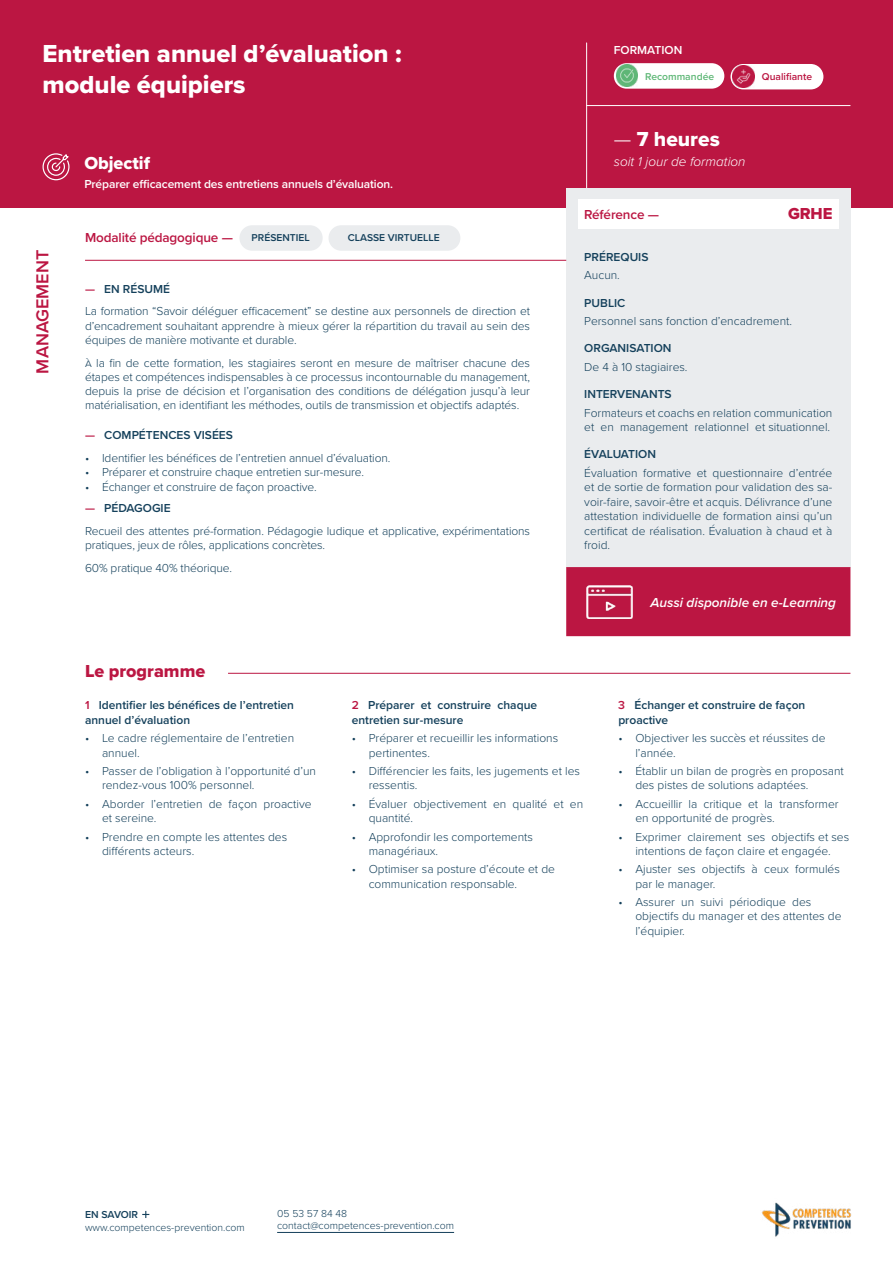
<style>
.page{position:relative;width:893px;height:1263px;background:#fff}
.page>*{position:absolute;margin:0;border:0;box-sizing:border-box;transform-origin:0 0}
.t1{font:25.5px/30.6px "Proxima Nova Extrabld";color:#fff}
.t2{font:21px "Proxima Nova Extrabld";color:#fff}
.t3{font:18px "Proxima Nova Extrabld";color:#bb1642}
.t4{font:600 18px "Proxima Nova";color:#bb1642}
.t5{font:18px "Proxima Nova Extrabld";color:#fff}
.t6{font:16.5px "Proxima Nova Extrabld";color:#bb1642}
.t7{font:600 13.5px "Proxima Nova";letter-spacing:-.01em;color:#bb1642}
.t8{font:italic 600 13.5px "Proxima Nova";color:#fff}
.t9{font:italic 300 13.5px "Proxima Nova";color:#fff}
.t10{font:300 12px/14.2px "Proxima Nova";color:#14405b}
.t11{font:600 12px/14.4px "Proxima Nova";color:#14405b}
.t12{font:600 12px "Proxima Nova";letter-spacing:-.01em;color:#fff}
.t13{font:300 10.5px/12.6px "Proxima Nova";color:#14405b}
.t14{font:600 10.5px "Proxima Nova";letter-spacing:-.005em;color:#14405b}
.t15{font:600 10.35px "Proxima Nova";color:#14405b}
.t16{font:600 10.35px "Proxima Nova";color:#5eb776}
.t17{font:600 10.35px "Proxima Nova";color:#bb1642}
.s1{font-family:"Proxima Nova";font-weight:300}
.s2{font-weight:600;color:#bb1642}
.s3{font-weight:600}
.s4{color:#bb1642}
</style>
<div class="page">
<div style="left:0;top:0;width:893px;height:207px;background:#bb1642"></div>
<hr style="left:586px;top:43px;width:1px;height:146px;background:#fff">
<hr style="left:586px;top:105px;width:264px;height:1px;background:#fff">
<hr style="left:228px;top:673px;width:622px;height:1px;background:#bb1642">
<div style="left:614px;top:63px;width:110px;height:26px;background:#fff;border-radius:13px"></div>
<img style="left:616px;top:65px;width:22px;height:22px">
<div style="left:730px;top:64px;width:93px;height:25px;background:#fff;border-radius:13px"></div>
<img style="left:733px;top:66px;width:22px;height:22px">
<div style="left:566px;top:188px;width:284px;height:379px;background:#eaecee"></div>
<div style="left:566px;top:567px;width:284px;height:69px;background:#bb1642"></div>
<div style="left:578px;top:200px;width:261px;height:29px;background:#fff"></div>
<img style="left:587px;top:585px;width:45px;height:33px">
<svg style="left:43px;top:153px;width:27px;height:28px"></svg>
<hr style="left:85px;top:260px;width:481px;height:1px;background:#bb1642">
<div style="left:239px;top:225px;width:84px;height:26px;background:#eaecee;border-radius:13px"></div>
<div style="left:328px;top:225px;width:132px;height:26px;background:#eaecee;border-radius:13px"></div>
<img style="left:761px;top:1202px;width:91px;height:35px">
<svg style="left:142px;top:1211px;width:7px;height:7px"></svg>
<hr style="left:277px;top:1232px;width:177px;height:1px;background:#14405b">
<h1 class="t1" style="left:43px;top:38px;width:361px">Entretien annuel d’évaluation : module équipiers</h1>
<p class="t12" style="left:614px;top:41px;width:70px">FORMATION</p>
<p class="t16" style="left:645px;top:68px;width:70px">Recommandée</p>
<p class="t17" style="left:762px;top:69px;width:52px">Qualifiante</p>
<h2 class="t2" style="left:614px;top:123px;width:108px"><span class="s1">—</span> 7 heures</h2>
<h3 class="t4" style="left:29px;top:373px;width:125px;rotate:-90deg">MANAGEMENT</h3>
<h3 class="t5" style="left:84px;top:150px;width:67px">Objectif</h3>
<p class="t9" style="left:614px;top:151px;width:133px">soit 1 jour de formation</p>
<p class="t12" style="left:84px;top:175px;width:310px">Préparer efficacement des entretiens annuels d’évaluation.</p>
<p class="t7" style="left:85px;top:228px;width:149px">Modalité pédagogique —</p>
<p class="t15" style="left:252px;top:230px;width:60px">PRÉSENTIEL</p>
<p class="t15" style="left:348px;top:230px;width:93px">CLASSE VIRTUELLE</p>
<p class="t10" style="left:85px;top:276px;width:447px;line-height:22.8px"><span class="s2">—</span> <span class="s3">EN RÉSUMÉ<br></span>La formation “Savoir déléguer efficacement” se destine aux personnels de direction et</p>
<p class="t10" style="left:85px;top:318px;width:447px">d’encadrement souhaitant apprendre à mieux gérer la répartition du travail au sein des équipes de manière motivante et durable.</p>
<p class="t10" style="left:85px;top:355px;width:447px;text-align:justify">À la fin de cette formation, les stagiaires seront en mesure de maîtriser chacune des étapes et compétences indispensables à ce processus incontournable du management, depuis la prise de décision et l’organisation des conditions de délégation jusqu’à leur matérialisation, en identifiant les méthodes, outils de transmission et objectifs adaptés.</p>
<p class="t11" style="left:85px;top:428px;width:149px"><span class="s4">—</span> COMPÉTENCES VISÉES</p>
<p class="t10" style="left:85px;top:450px;width:307px">• Identifier les bénéfices de l’entretien annuel d’évaluation.</p>
<p class="t10" style="left:85px;top:465px;width:281px">• Préparer et construire chaque entretien sur-mesure.</p>
<p class="t10" style="left:85px;top:479px;width:233px">• Échanger et construire de façon proactive.</p>
<p class="t10" style="left:85px;top:496px;width:447px;line-height:22.8px"><span class="s2">—</span> <span class="s3">PÉDAGOGIE<br></span>Recueil des attentes pré-formation. Pédagogie ludique et applicative, expérimentations</p>
<p class="t10" style="left:85px;top:533px;width:242px;line-height:22.8px">pratiques, jeux de rôles, applications concrètes.<br>60% pratique 40% théorique.</p>
<h3 class="t3" style="left:85px;top:657px;width:122px">Le programme</h3>
<p class="t7" style="left:584px;top:205px;width:76px">Référence —</p>
<h3 class="t6" style="left:788px;top:201px;width:46px">GRHE</h3>
<p class="t11" style="left:584px;top:249px;width:66px">PRÉREQUIS</p>
<p class="t10" style="left:584px;top:268px;width:37px">Aucun.</p>
<p class="t11" style="left:584px;top:295px;width:43px">PUBLIC</p>
<p class="t10" style="left:584px;top:313px;width:209px">Personnel sans fonction d’encadrement.</p>
<p class="t11" style="left:584px;top:341px;width:89px">ORGANISATION</p>
<p class="t10" style="left:584px;top:359px;width:105px">De 4 à 10 stagiaires.</p>
<p class="t11" style="left:584px;top:387px;width:89px">INTERVENANTS</p>
<p class="t10" style="left:584px;top:405px;width:250px">Formateurs et coachs en relation communication et en management relationnel et situationnel.</p>
<p class="t11" style="left:584px;top:447px;width:73px">ÉVALUATION</p>
<p class="t10" style="left:584px;top:465px;width:250px;text-align:justify">Évaluation formative et questionnaire d’entrée et de sortie de formation pour validation des sa&shy;voir-faire, savoir-être et acquis. Délivrance d’une attestation individuelle de formation ainsi qu’un certificat de réalisation. Évaluation à chaud et à froid.</p>
<p class="t8" style="left:651px;top:592px;width:187px">Aussi disponible en e-Learning</p>
<p class="t11" style="left:85px;top:698px;width:211px"><span class="s4">1</span> Identifier les bénéfices de l’entretien annuel d’évaluation</p>
<p class="t10" style="left:102px;top:730px;width:194px;text-indent:-17px">• Le cadre réglementaire de l’entretien annuel.</p>
<p class="t10" style="left:102px;top:763px;width:216px;text-indent:-17px">• Passer de l’obligation à l’opportunité d’un rendez-vous 100% personnel.</p>
<p class="t10" style="left:102px;top:796px;width:211px;text-indent:-17px">• Aborder l’entretien de façon proactive et sereine.</p>
<p class="t10" style="left:102px;top:829px;width:187px;text-indent:-17px">• Prendre en compte les attentes des différents acteurs.</p>
<p class="t11" style="left:352px;top:698px;width:187px"><span class="s4">2</span> Préparer et construire chaque entretien sur-mesure</p>
<p class="t10" style="left:369px;top:730px;width:191px;text-indent:-17px">• Préparer et recueillir les informations pertinentes.</p>
<p class="t10" style="left:369px;top:763px;width:213px;text-indent:-17px">• Différencier les faits, les jugements et les ressentis.</p>
<p class="t10" style="left:369px;top:796px;width:216px;text-indent:-17px">• Évaluer objectivement en qualité et en quantité.</p>
<p class="t10" style="left:369px;top:829px;width:166px;text-indent:-17px">• Approfondir les comportements managériaux.</p>
<p class="t10" style="left:369px;top:861px;width:188px;text-indent:-17px">• Optimiser sa posture d’écoute et de communication responsable.</p>
<p class="t11" style="left:618px;top:698px;width:189px"><span class="s4">3</span> Échanger et construire de façon proactive</p>
<p class="t10" style="left:635px;top:730px;width:192px;text-indent:-17px">• Objectiver les succès et réussites de l’année.</p>
<p class="t10" style="left:635px;top:763px;width:210px;text-indent:-17px">• Établir un bilan de progrès en proposant des pistes de solutions adaptées.</p>
<p class="t10" style="left:635px;top:796px;width:205px;text-indent:-17px">• Accueillir la critique et la transformer en opportunité de progrès.</p>
<p class="t10" style="left:618px;top:829px;width:232px;text-align:center">• Exprimer clairement ses objectifs et ses intentions de façon claire et engagée.</p>
<p class="t10" style="left:635px;top:861px;width:206px;text-indent:-17px">• Ajuster ses objectifs à ceux formulés par le manager.</p>
<p class="t10" style="left:635px;top:894px;width:208px;text-indent:-17px">• Assurer un suivi périodique des objectifs du manager et des attentes de l’équipier.</p>
<p class="t14" style="left:85px;top:1207px;width:55px">EN SAVOIR</p>
<p class="t13" style="left:85px;top:1220px;width:161px">www.competences-prevention.com</p>
<p class="t13" style="left:277px;top:1206px;width:178px">05 53 57 84 48 contact@competences-prevention.com</p>
</div>
